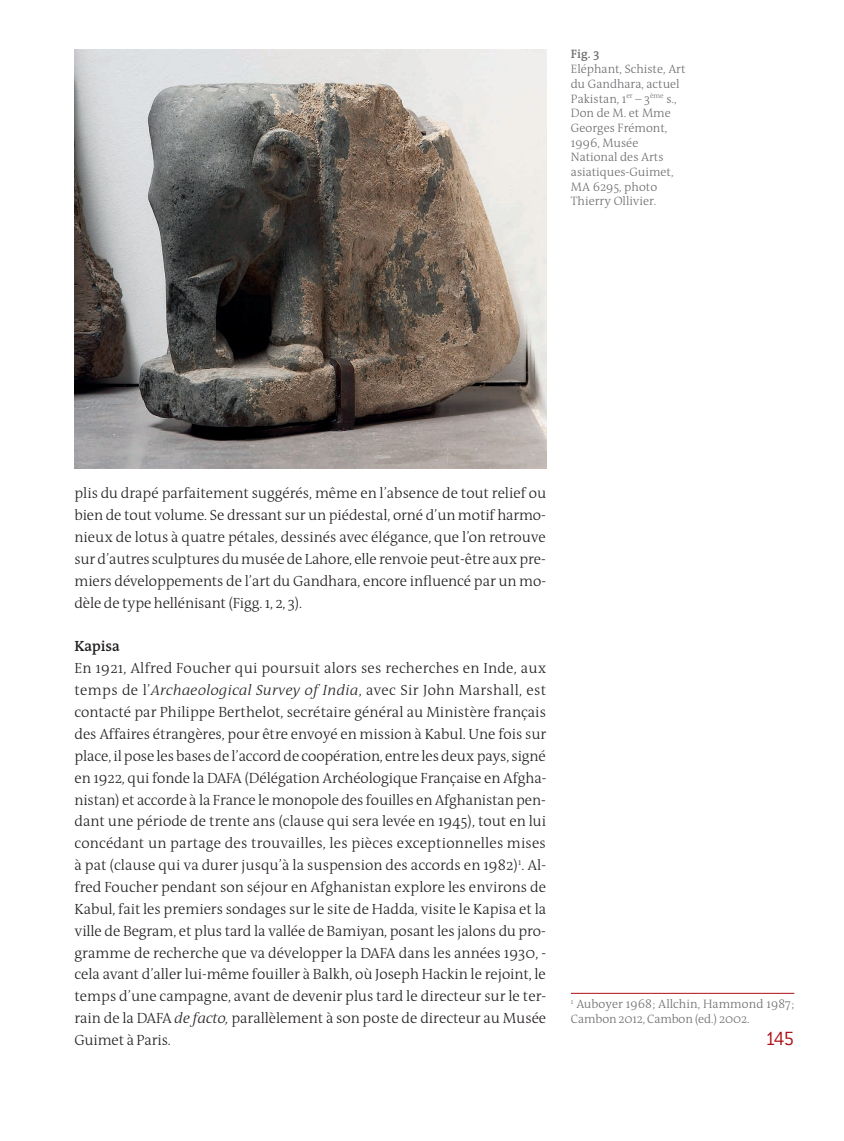
<style>
.page{position:relative;width:844px;height:1141px;background:#fff}
.page>*{position:absolute;margin:0;border:0;box-sizing:border-box;transform-origin:0 0}
.t1{font:300 21px "Conduit ITC";color:#b00d15}
.t2{font:300 14.88px/21.9px "The Antiqua B3";letter-spacing:-.005em;color:#231f20;text-align:justify}
.t3{font:600 14.88px "The Antiqua B6";letter-spacing:-.015em;color:#231f20}
.t4{font:300 12.25px/14.7px "The Antiqua B3";color:#6c6d70}
.t5{font:600 12.25px "The Antiqua B6";color:#6c6d70}
.s1{font-family:"The Antiqua B3 i";font-style:italic}
</style>
<div class="page">
<img style="left:74px;top:50px;width:472px;height:418px">
<hr style="left:570px;top:993px;width:224px;height:1px;background:#b00d15">
<p class="t5" style="left:570px;top:48px;width:30px">Fig. 3</p>
<p class="t4" style="left:570px;top:62px;width:116px">Eléphant, Schiste, Art du Gandhara, actuel<br>Pakistan, 1<sup>er</sup> – 3<sup>ème</sup> s.,<br>Don de M. et Mme<br>Georges Frémont,<br>1996, Musée<br>National des Arts asiatiques-Guimet,<br>MA 6295, photo<br>Thierry Ollivier.</p>
<p class="t2" style="left:74px;top:483px;width:473px">plis du drapé parfaitement suggérés, même en l’absence de tout relief ou bien de tout volume. Se dressant sur un piédestal, orné d’un motif harmo&shy;nieux de lotus à quatre pétales, dessinés avec élégance, que l’on retrouve sur d’autres sculptures du musée de Lahore, elle renvoie peut-être aux pre&shy;miers développements de l’art du Gandhara, encore influencé par un mo&shy;dèle de type hellénisant (Figg. 1, 2, 3).</p>
<p class="t3" style="left:74px;top:638px;width:47px">Kapisa</p>
<p class="t2" style="left:74px;top:658px;width:473px">En 1921, Alfred Foucher qui poursuit alors ses recherches en Inde, aux temps de l’<span class="s1">Archaeological Survey of India</span>, avec Sir John Marshall, est contacté par Philippe Berthelot, secrétaire général au Ministère français des Affaires étrangères, pour être envoyé en mission à Kabul. Une fois sur place, il pose les bases de l’accord de coopération, entre les deux pays, signé en 1922, qui fonde la DAFA (Délégation Archéologique Française en Afgha&shy;nistan) et accorde à la France le monopole des fouilles en Afghanistan pen&shy;dant une période de trente ans (clause qui sera levée en 1945), tout en lui concédant un partage des trouvailles, les pièces exceptionnelles mises à pat (clause qui va durer jusqu’à la suspension des accords en 1982)<sup>1</sup>. Al&shy;fred Foucher pendant son séjour en Afghanistan explore les environs de Kabul, fait les premiers sondages sur le site de Hadda, visite le Kapisa et la ville de Begram, et plus tard la vallée de Bamiyan, posant les jalons du pro&shy;gramme de recherche que va développer la DAFA dans les années 1930, - cela avant d’aller lui-même fouiller à Balkh, où Joseph Hackin le rejoint, le temps d’une campagne, avant de devenir plus tard le directeur sur le ter&shy;rain de la DAFA <span class="s1">de facto,</span> parallèlement à son poste de directeur au Musée Guimet à Paris.</p>
<p class="t4" style="left:570px;top:997px;width:225px"><sup>1</sup> Auboyer 1968; Allchin, Hammond 1987;<br>Cambon 2012, Cambon (ed.) 2002.</p>
<h1 class="t1" style="left:765px;top:1027px;width:31px">145</h1>
</div>
